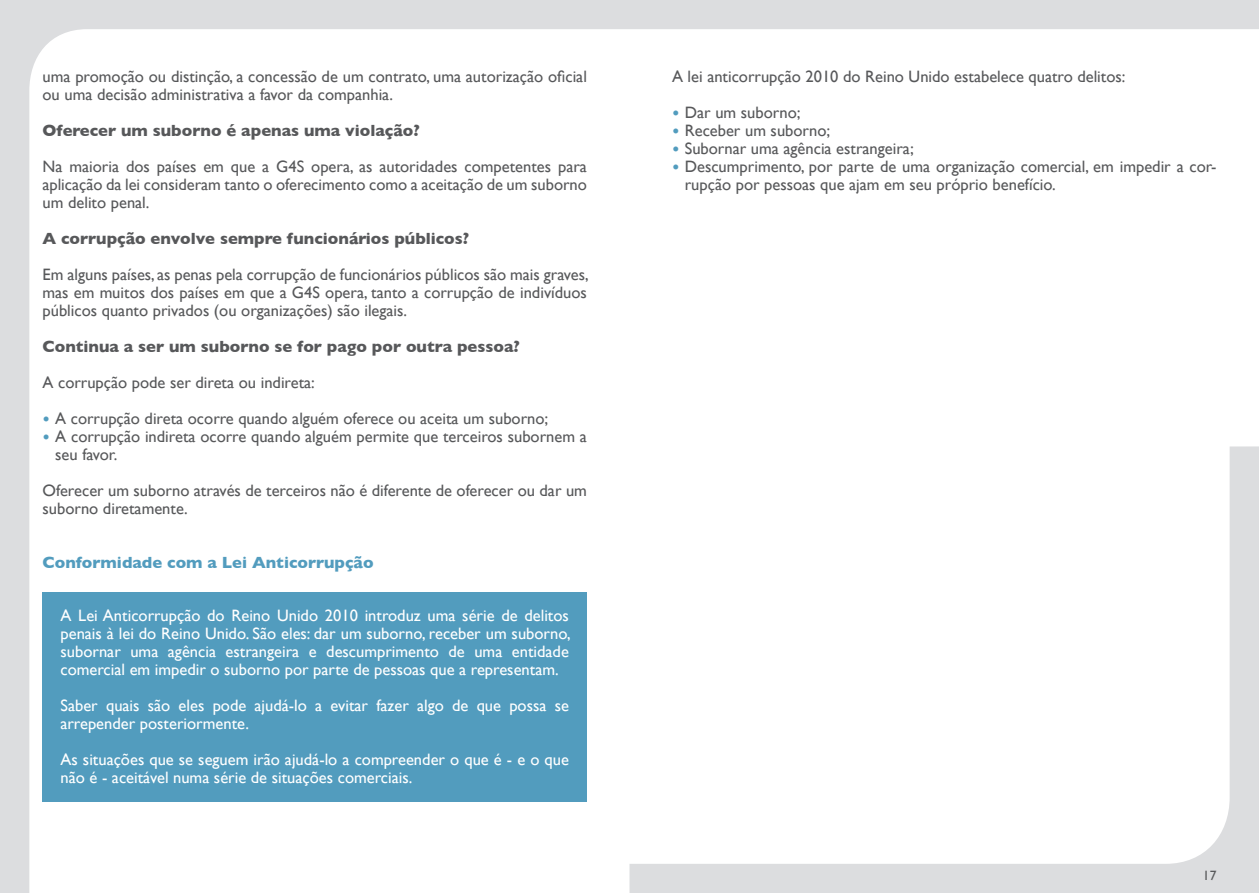
<style>
.page{position:relative;width:1259px;height:893px;background:#dcdddf}
.page>*{position:absolute;margin:0;border:0;box-sizing:border-box;transform-origin:0 0}
.t1{font:16.5px/18px "Gill Sans";color:#57585a}
.t2{font:16.5px/18px "Gill Sans";color:#fff}
.t3{font:700 16.5px "Gill Sans";color:#57585a}
.t4{font:700 16.5px "Gill Sans";color:#529cbe}
.t5{font:13.5px "Gill Sans";color:#57585a}
.s1{font-weight:700;font-size:15px;color:#529cbe}
</style>
<div class="page">
<div style="left:29px;top:29px;width:1230px;height:864px;background:#fff"></div>
<div style="left:43px;top:592px;width:544px;height:209px;background:#529cbe"></div>
<p class="t1" style="left:43px;top:67px;width:546px">uma promoção ou distinção, a concessão de um contrato, uma autorização oficial ou uma decisão administrativa a favor da companhia.</p>
<p class="t3" style="left:43px;top:117px;width:379px">Oferecer um suborno é apenas uma violação?</p>
<p class="t1" style="left:43px;top:157px;width:546px;text-align:justify">Na maioria dos países em que a G4S opera, as autoridades competentes para aplicação da lei consideram tanto o oferecimento como a aceitação de um suborno um delito penal.</p>
<p class="t3" style="left:43px;top:225px;width:428px">A corrupção envolve sempre funcionários públicos?</p>
<p class="t1" style="left:43px;top:265px;width:547px;text-align:justify">Em alguns países, as penas pela corrupção de funcionários públicos são mais graves, mas em muitos dos países em que a G4S opera, tanto a corrupção de indivíduos públicos quanto privados (ou organizações) são ilegais.</p>
<p class="t3" style="left:43px;top:333px;width:479px">Continua a ser um suborno se for pago por outra pessoa?</p>
<p class="t1" style="left:43px;top:373px;width:274px">A corrupção pode ser direta ou indireta:</p>
<p class="t1" style="left:43px;top:409px;width:507px"><span class="s1">•</span> A corrupção direta ocorre quando alguém oferece ou aceita um suborno;</p>
<p class="t1" style="left:55px;top:427px;width:533px;text-indent:-13px"><span class="s1">•</span> A corrupção indireta ocorre quando alguém permite que terceiros subornem a seu favor.</p>
<p class="t1" style="left:43px;top:481px;width:546px">Oferecer um suborno através de terceiros não é diferente de oferecer ou dar um suborno diretamente.</p>
<p class="t4" style="left:43px;top:549px;width:332px">Conformidade com a Lei Anticorrupção</p>
<p class="t2" style="left:61px;top:606px;width:511px;text-align:justify">A Lei Anticorrupção do Reino Unido 2010 introduz uma série de delitos penais à lei do Reino Unido. São eles: dar um suborno, receber um suborno, subornar uma agência estrangeira e descumprimento de uma entidade comercial em impedir o suborno por parte de pessoas que a representam.</p>
<p class="t2" style="left:61px;top:696px;width:510px">Saber quais são eles pode ajudá-lo a evitar fazer algo de que possa se arrepender posteriormente.</p>
<p class="t2" style="left:61px;top:750px;width:510px">As situações que se seguem irão ajudá-lo a compreender o que é - e o que não é - aceitável numa série de situações comerciais.</p>
<p class="t1" style="left:672px;top:67px;width:455px">A lei anticorrupção 2010 do Reino Unido estabelece quatro delitos:</p>
<p class="t1" style="left:672px;top:103px;width:130px"><span class="s1">•</span> Dar um suborno;</p>
<p class="t1" style="left:672px;top:121px;width:160px"><span class="s1">•</span> Receber um suborno;</p>
<p class="t1" style="left:672px;top:139px;width:243px"><span class="s1">•</span> Subornar uma agência estrangeira;</p>
<p class="t1" style="left:685px;top:157px;width:533px;text-indent:-13px"><span class="s1">•</span> Descumprimento, por parte de uma organização comercial, em impedir a cor&shy;rupção por pessoas que ajam em seu próprio benefício.</p>
<p class="t5" style="left:1203px;top:867px;width:15px">17</p>
</div>
